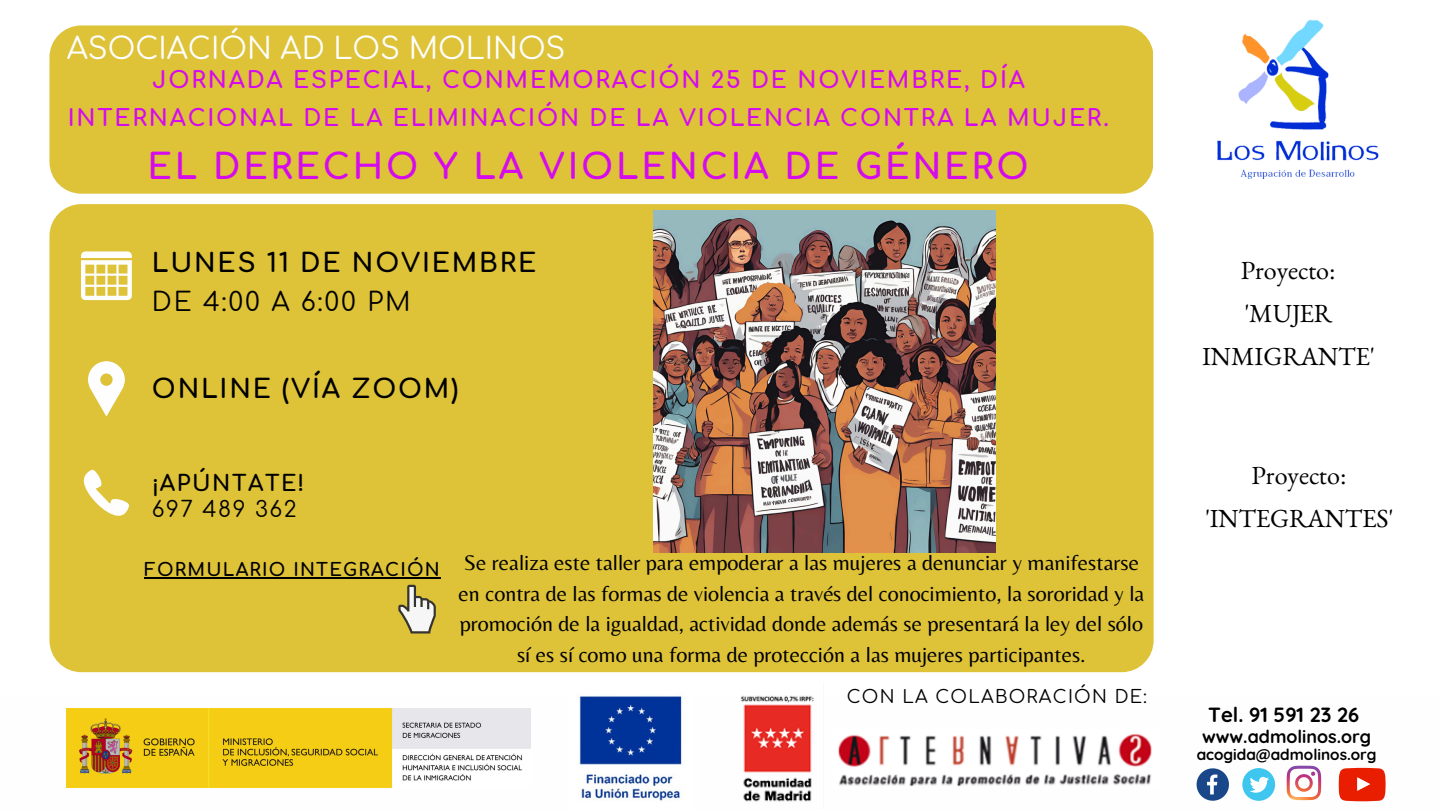
<style>
.page{position:relative;width:1440px;height:810px;background:#fff}
.page>*{position:absolute;margin:0;border:0;box-sizing:border-box;transform-origin:0 0}
.t1{font:700 35px "Comfortaa";letter-spacing:.08em;color:#d50bee}
.t2{font:30px "Comfortaa";color:#fff}
.t3{font:26.1px/43.3px "Benne";color:#000;text-align:center}
.t4{font:700 26px/39px "Comfortaa";letter-spacing:.07em;color:#000}
.t5{font:700 23px/38.2px "Comfortaa";letter-spacing:.08em;color:#d50bee;text-align:center}
.t6{font:22px/30.8px "Belleza";color:#000;text-align:center}
.t7{font:700 22px/26.2px "Comfortaa";letter-spacing:.07em;color:#000}
.t8{font:700 20.4px "Quicksand";color:#000}
.t9{font:700 18px "Comfortaa";letter-spacing:.07em;color:#000}
.t10{font:18px "Comfortaa";letter-spacing:.07em;color:#000}
.t11{font:700 17.9px "Quicksand";color:#000}
.t12{font:700 15.3px "Quicksand";color:#000}
.s1{font-weight:400}
</style>
<div class="page">
<div style="left:50px;top:204px;width:1104px;height:468px;background:#dec238;border-radius:32px"></div>
<svg style="left:81px;top:251px;width:51px;height:49px"></svg>
<svg style="left:88px;top:361px;width:37px;height:56px"></svg>
<svg style="left:84px;top:470px;width:45px;height:46px"></svg>
<img style="left:1238px;top:19px;width:91px;height:111px">
<img style="left:1217px;top:140px;width:162px;height:39px">
<div style="left:50px;top:25px;width:1103px;height:169px;background:#dec238;border-radius:32px"></div>
<svg style="left:1197px;top:768px;width:32px;height:33px"></svg>
<div style="left:1242px;top:768px;width:33px;height:33px;background:#3fc6ee;border-radius:50%"></div>
<svg style="left:1250px;top:777px;width:19px;height:16px"></svg>
<svg style="left:1339px;top:768px;width:47px;height:33px;background:#eb351b"></svg>
<svg style="left:1287px;top:766px;width:34px;height:34px"></svg>
<img style="left:67px;top:708px;width:463px;height:80px">
<svg style="left:398px;top:585px;width:38px;height:49px"></svg>
<img style="left:579px;top:696px;width:103px;height:105px">
<img style="left:740px;top:695px;width:74px;height:107px">
<img style="left:838px;top:734px;width:314px;height:53px">
<img style="left:653px;top:210px;width:342px;height:342px">
<hr style="left:144px;top:577px;width:297px;height:2px;background:#000">
<p class="t2" style="left:67px;top:33px;width:500px">ASOCIACIÓN AD LOS MOLINOS</p>
<p class="t5" style="left:68px;top:61px;width:1043px">JORNADA ESPECIAL, CONMEMORACIÓN 25 DE NOVIEMBRE, DÍA<br>INTERNACIONAL DE LA ELIMINACIÓN DE LA VIOLENCIA CONTRA LA MUJER.</p>
<p class="t1" style="left:148px;top:148px;width:883px">EL DERECHO Y LA VIOLENCIA DE GÉNERO</p>
<h6 class="t4" style="left:152px;top:244px;width:386px">LUNES 11 DE NOVIEMBRE<br><span class="s1">DE 4:00 A 6:00 PM</span></h6>
<p class="t4" style="left:152px;top:370px;width:308px">ONLINE (VÍA ZOOM)</p>
<p class="t7" style="left:152px;top:471px;width:154px">¡APÚNTATE!<br><span class="s1">697 489 362</span></p>
<p class="t9" style="left:144px;top:560px;width:297px">FORMULARIO INTEGRACIÓN</p>
<p class="t6" style="left:459px;top:547px;width:687px">Se realiza este taller para empoderar a las mujeres a denunciar y manifestarse en contra de las formas de violencia a través del conocimiento, la sororidad y la promoción de la igualdad, actividad donde además se presentará la ley del sólo sí es sí como una forma de protección a las mujeres participantes.</p>
<p class="t10" style="left:847px;top:687px;width:302px">CON LA COLABORACIÓN DE:</p>
<h4 class="t3" style="left:1202px;top:253px;width:174px">Proyecto: 'MUJER<br>INMIGRANTE'</h4>
<h4 class="t3" style="left:1205px;top:459px;width:190px">Proyecto: 'INTEGRANTES'</h4>
<h5 class="t8" style="left:1208px;top:702px;width:153px">Tel. 91 591 23 26</h5>
<p class="t11" style="left:1202px;top:726px;width:171px">www.admolinos.org</p>
<p class="t12" style="left:1197px;top:744px;width:181px">acogida@admolinos.org</p>
</div>
